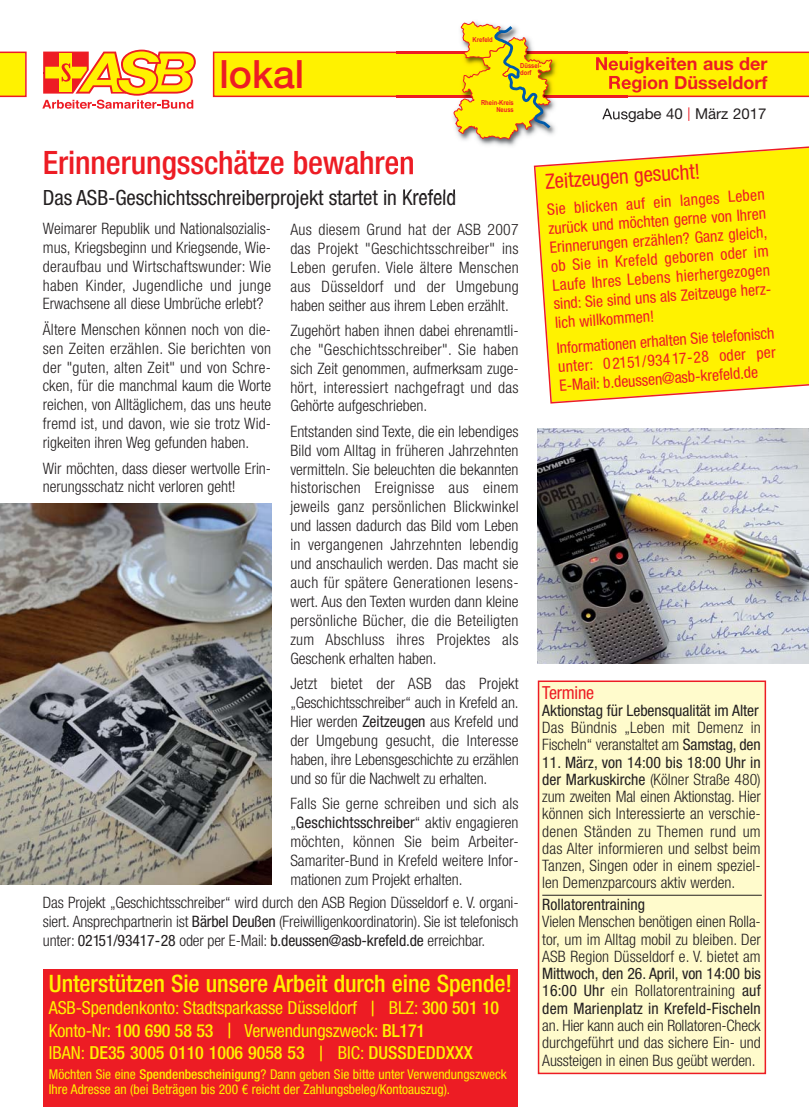
<style>
.page{position:relative;width:809px;height:1107px;background:#fff}
.page>*{position:absolute;margin:0;border:0;box-sizing:border-box;transform-origin:0 0}
.t1{font:500 39px "Helvetica Neue LT";color:#ed1c24}
.t2{font:500 condensed 32.25px "Helvetica Neue LT";letter-spacing:-.005em;color:#ed1c24}
.t3{font:500 condensed 24px "Helvetica Neue LT";letter-spacing:-.005em;color:#fff200}
.t4{font:condensed 21px "Helvetica Neue LT";letter-spacing:-.005em;color:#231f20}
.t5{font:condensed 21px "Helvetica Neue LT";color:#ed1c24}
.t6{font:condensed 18px/22.5px "Helvetica Neue LT";letter-spacing:-.01em;color:#fff200}
.t7{font:700 18px/18.8px "Helvetica Neue LT";color:#ed1c24;text-align:right}
.t8{font:condensed 18px "Helvetica Neue LT";letter-spacing:-.015em;color:#ed1c24}
.t9{font:300 condensed 15.75px/18.9px "Helvetica Neue LT";color:#231f20;text-align:justify}
.t10{font:condensed 15.75px/18.9px "Helvetica Neue LT";color:#ed1c24}
.t11{font:condensed 15.75px/17.2px "Helvetica Neue LT";color:#231f20;text-align:justify}
.t12{font:15px "Helvetica Neue LT";color:#231f20}
.t13{font:condensed 13.5px/15px "Helvetica Neue LT";color:#fff200}
.t14{font:700 6.9px/6.9px "Arial Narrow";color:#ed1c24;scale:1.04 1}
.s1{font-weight:400}
.s2{font-size:21px}
.s3{font-weight:500}
.s4{font-size:13.5px;color:#ed1c24}
.s5{font-weight:300}
</style>
<div class="page">
<div style="left:539px;top:682px;width:225px;height:390px;background:#fffbcc"></div>
<div style="left:538px;top:680px;width:228px;height:393px;border:2px solid #ed1c24"></div>
<svg style="left:0;top:52px;width:27px;height:45px"></svg>
<svg style="left:42px;top:50px;width:154px;height:59px"></svg>
<img style="left:396px;top:139px;width:122px;height:55px">
<svg style="left:213px;top:21px;width:596px;height:118px"></svg>
<div style="left:43px;top:968px;width:474px;height:138px;background:#ed1c24"></div>
<hr style="left:542px;top:894px;width:219px;height:1px;background:#231f20">
<img style="left:0;top:503px;width:271px;height:381px">
<img style="left:538px;top:428px;width:271px;height:235px">
<svg style="left:533px;top:146px;width:276px;height:258px;background:#feef1b"></svg>
<p class="t14" style="left:472px;top:37px;width:21px">Krefeld</p>
<h1 class="t1" style="left:219px;top:60px;width:86px">lokal</h1>
<p class="t7" style="left:595px;top:56px;width:174px">Neuigkeiten aus der<br>Region Düsseldorf</p>
<p class="t14" style="left:520px;top:63px;width:22px">Düssel&shy;dorf</p>
<h2 class="t2" style="left:43px;top:151px;width:373px">Erinnerungsschätze bewahren</h2>
<h3 class="t4" style="left:43px;top:189px;width:415px">Das ASB-Geschichtsschreiberprojekt startet in Krefeld</h3>
<p class="t14" style="left:481px;top:99px;width:33px;text-align:right">Rhein-Kreis<br>Neuss</p>
<p class="t9" style="left:43px;top:220px;width:230px">Weimarer Republik und Nationalsozialis&shy;mus, Kriegsbeginn und Kriegsende, Wie&shy;deraufbau und Wirtschaftswunder: Wie haben Kinder, Jugendliche und junge Erwachsene all diese Umbrüche erlebt?</p>
<p class="t9" style="left:43px;top:321px;width:230px">Ältere Menschen können noch von die&shy;sen Zeiten erzählen. Sie berichten von der "guten, alten Zeit" und von Schre - cken, für die manchmal kaum die Worte reichen, von Alltäglichem, das uns heute fremd ist, und davon, wie sie trotz Wid&shy;rigkeiten ihren Weg gefunden haben.</p>
<p class="t9" style="left:43px;top:460px;width:230px">Wir möchten, dass dieser wertvolle Erin&shy;nerungsschatz nicht verloren geht!</p>
<p class="t9" style="left:290px;top:221px;width:230px">Aus diesem Grund hat der ASB 2007 das Projekt "Geschichtsschreiber" ins Leben gerufen. Viele ältere Menschen aus Düsseldorf und der Umgebung haben seither aus ihrem Leben erzählt.</p>
<p class="t9" style="left:290px;top:322px;width:230px">Zugehört haben ihnen dabei ehrenamtli&shy;che "Geschichtsschreiber". Sie haben sich Zeit genommen, aufmerksam zuge&shy;hört, interessiert nachgefragt und das Gehörte aufgeschrieben.</p>
<p class="t9" style="left:290px;top:423px;width:230px">Entstanden sind Texte, die ein lebendiges Bild vom Alltag in früheren Jahrzehnten vermitteln. Sie beleuchten die bekannten historischen Ereignisse aus einem jeweils ganz persönlichen Blickwinkel und lassen dadurch das Bild vom Leben in vergangenen Jahrzehnten lebendig und anschaulich werden. Das macht sie auch für spätere Generationen lesens&shy;wert. Aus den Texten wurden dann kleine persönliche Bücher, die die Beteiligten zum Abschluss ihres Projektes als Geschenk erhalten haben.</p>
<p class="t9" style="left:290px;top:675px;width:230px">Jetzt bietet der ASB das Projekt „Geschichtsschreiber“ auch in Krefeld an.<br>Hier werden <span class="s1">Zeitzeugen</span> aus Krefeld und der Umgebung gesucht, die Interesse haben, ihre Lebensgeschichte zu erzählen und so für die Nachwelt zu erhalten.</p>
<p class="t9" style="left:290px;top:795px;width:230px">Falls Sie gerne schreiben und sich als „<span class="s1">Geschichtsschreiber</span>“ aktiv engagieren möchten, können Sie beim Arbeiter-Samariter-Bund in Krefeld weitere Infor&shy;mationen zum Projekt erhalten.</p>
<p class="t9" style="left:43px;top:894px;width:477px">Das Projekt „Geschichtsschreiber“ wird durch den ASB Region Düsseldorf e. V. organi&shy;siert. Ansprechpartnerin ist <span class="s1">Bärbel Deußen</span> (Freiwilligenkoordinatorin). Sie ist telefonisch unter: <span class="s1">02151/93417-28</span> oder per E-Mail: <span class="s1">b.deussen@asb-krefeld.de</span> erreichbar.</p>
<h3 class="t3" style="left:49px;top:974px;width:464px">Unterstützen Sie unsere Arbeit durch eine Spende!</h3>
<p class="t6" style="left:49px;top:998px;width:452px">ASB-Spendenkonto: Stadtsparkasse Düsseldorf <span class="s2">|</span> BLZ: <span class="s3">300 501 10<br></span>Konto-Nr: <span class="s3">100 690 58 53</span> <span class="s2">|</span> Verwendungszweck: <span class="s3">BL171<br></span>IBAN: <span class="s3">DE35 3005 0110 1006 9058 53</span> <span class="s2">|</span> BIC: <span class="s3">DUSSDEDDXXX</span></p>
<p class="t13" style="left:49px;top:1067px;width:459px">Möchten Sie eine <span class="s3">Spendenbescheinigung</span>? Dann geben Sie bitte unter Verwendungszweck<br>Ihre Adresse an (bei Beträgen bis 200 € reicht der Zahlungsbeleg/Kontoauszug).</p>
<p class="t12" style="left:602px;top:108px;width:165px">Ausgabe 40 <span class="s4">|</span> März 2017</p>
<h3 class="t5" style="left:544px;top:174px;width:157px;rotate:-4deg">Zeitzeugen gesucht!</h3>
<p class="t10" style="left:546px;top:201px;width:222px;rotate:-4deg">Sie blicken auf ein langes Leben zurück und möchten gerne von Ihren<br>Erinnerungen erzählen? Ganz gleich, ob Sie in Krefeld geboren oder im<br>Laufe Ihres Lebens hierhergezogen sind: Sie sind uns als Zeitzeuge herz&shy;lich willkommen!</p>
<p class="t10" style="left:556px;top:340px;width:220px;text-align:justify;rotate:-4deg">Informationen erhalten Sie telefonisch unter: 02151/93417-28 oder per E-Mail: b.deussen@asb-krefeld.de</p>
<p class="t8" style="left:542px;top:685px;width:53px">Termine</p>
<p class="t11" style="left:542px;top:702px;width:218px">Aktionstag für Lebensqualität im Alter</p>
<p class="t9" style="left:542px;top:720px;width:220px;line-height:17.2px">Das Bündnis „Leben mit Demenz in<br>Fischeln“ veranstaltet am <span class="s1">Samstag, den</span></p>
<p class="t9" style="left:542px;top:754px;width:220px;line-height:17.2px"><span class="s1">11. März, von 14:00 bis 18:00 Uhr in der Markuskirche</span> (Kölner Straße 480) zum zweiten Mal einen Aktionstag. Hier können sich Interessierte an verschie&shy;denen Ständen zu Themen rund um das Alter informieren und selbst beim Tanzen, Singen oder in einem speziel&shy;len Demenzparcours aktiv werden.</p>
<p class="t11" style="left:542px;top:897px;width:104px">Rollatorentraining</p>
<p class="t9" style="left:542px;top:914px;width:220px;line-height:17.2px">Vielen Menschen benötigen einen Rolla&shy;tor, um im Alltag mobil zu bleiben. Der ASB Region Düsseldorf e. V. bietet am</p>
<p class="t11" style="left:542px;top:966px;width:220px">Mittwoch, den 26. April, von 14:00 bis 16:00 Uhr <span class="s5">ein Rollatorentraining</span> auf dem Marienplatz in Krefeld-Fischeln</p>
<p class="t9" style="left:542px;top:1017px;width:220px;line-height:17.2px">an. Hier kann auch ein Rollatoren-Check durchgeführt und das sichere Ein- und Aussteigen in einen Bus geübt werden.</p>
</div>
